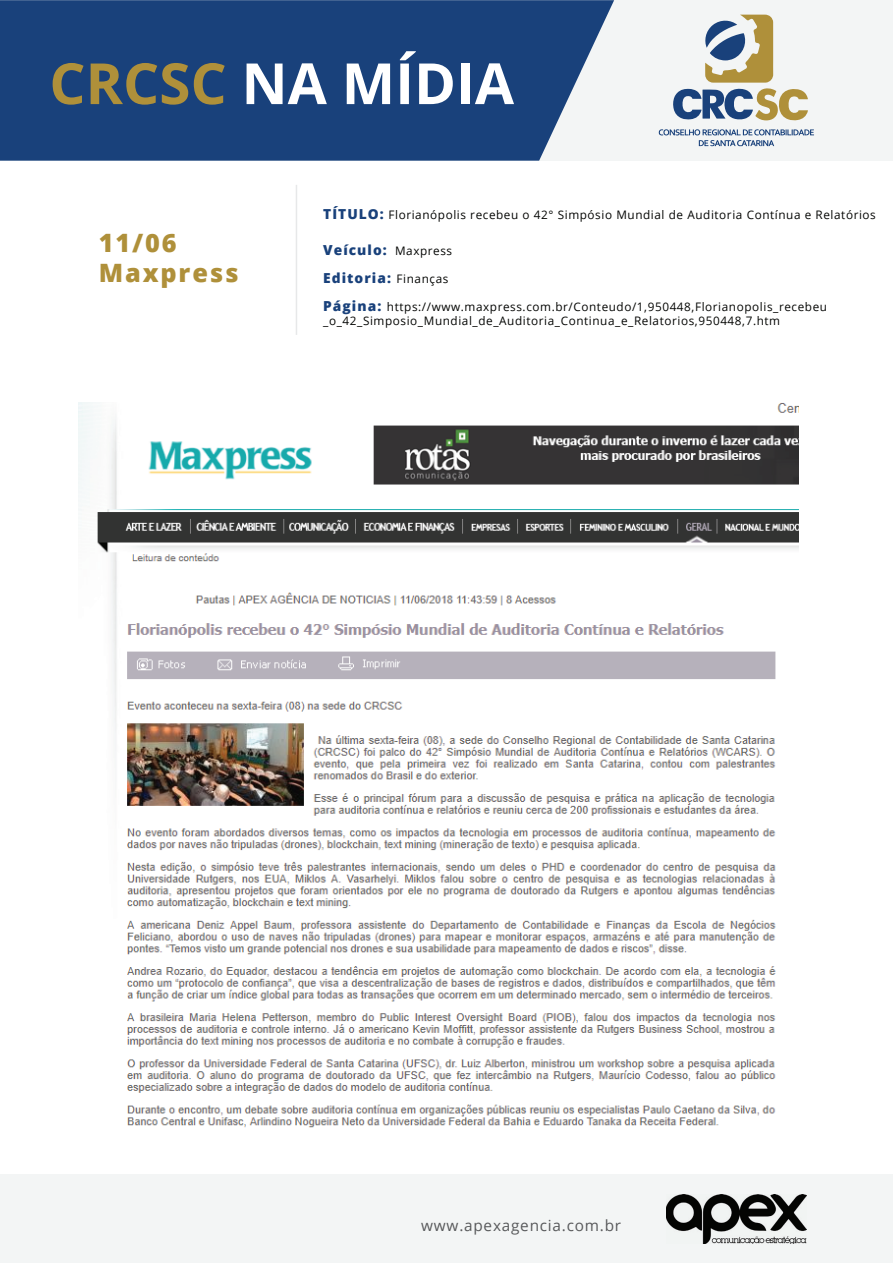
<style>
.page{position:relative;width:893px;height:1263px;background:#fff}
.page>*{position:absolute;margin:0;border:0;box-sizing:border-box;transform-origin:0 0}
.t1{font:700 56.85px "Open Sans";color:#fff}
.t2{font:800 25.35px/30.3px "Open Sans";letter-spacing:.075em;color:#af903a}
.t3{font:15.3px "Open Sans";letter-spacing:.05em;color:#58595b}
.t4{font:800 13.8px/27.3px "Open Sans";letter-spacing:.075em;color:#19417b}
.t5{font:11.7px/14.1px "Open Sans";letter-spacing:.05em;color:#040503}
.s1{color:#af903a}
.s2{font-weight:800;font-size:13.8px;color:#19417b}
.s3{font-weight:400;font-size:11.7px;color:#040503}
</style>
<div class="page">
<hr style="left:296px;top:185px;width:1px;height:150px;background:#e7e8e9">
<div style="left:0;top:0;width:893px;height:161px;background:#f3f5f5"></div>
<svg style="left:0;top:0;width:614px;height:161px;background:#264c82"></svg>
<svg style="left:673px;top:15px;width:135px;height:106px"></svg>
<svg style="left:658px;top:129px;width:156px;height:17px"></svg>
<div style="left:1px;top:1175px;width:892px;height:88px;background:#f3f5f5"></div>
<img style="left:666px;top:1194px;width:140px;height:50px">
<img style="left:79px;top:402px;width:720px;height:726px">
<h1 class="t1" style="left:49px;top:43px;width:466px"><span class="s1">CRCSC</span> NA MÍDIA</h1>
<h2 class="t2" style="left:99px;top:226px;width:142px">11/06<br>Maxpress</h2>
<p class="t5" style="left:323px;top:207px;width:554px"><span class="s2">TÍTULO:</span> Florianópolis recebeu o 42° Simpósio Mundial de Auditoria Contínua e Relatórios</p>
<p class="t4" style="left:323px;top:236px;width:131px">Veículo: <span class="s3">Maxpress<br></span>Editoria: <span class="s3">Finanças</span></p>
<p class="t5" style="left:323px;top:300px;width:505px"><span class="s2">Página:</span> https://www.maxpress.com.br/Conteudo/1,950448,Florianopolis_recebeu _o_42_Simposio_Mundial_de_Auditoria_Continua_e_Relatorios,950448,7.htm</p>
<h3 class="t3" style="left:421px;top:1215px;width:201px">www.apexagencia.com.br</h3>
</div>
